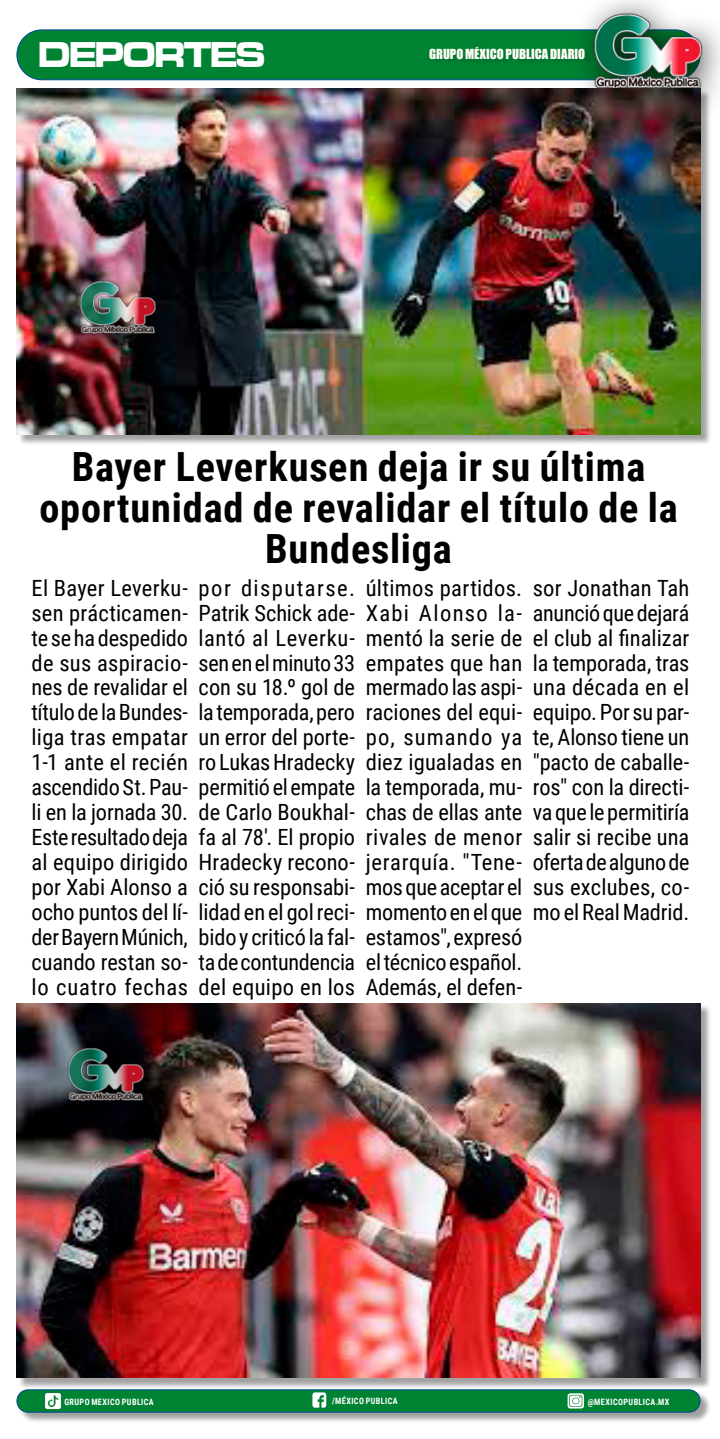
<style>
.page{position:relative;width:720px;height:1439px;background:#fff}
.page>*{position:absolute;margin:0;border:0;box-sizing:border-box;transform-origin:0 0}
.t1{font:700 40.25px/41.1px "Roboto Condensed";letter-spacing:.02em;color:#000;text-align:center}
.t2{font:37.1px "Microgramma D Bold Exte";letter-spacing:-.03em;color:#fff;scale:.9 1}
.t3{font:22.31px/24.9px "Roboto Condensed";letter-spacing:-.005em;color:#000;text-align:justify}
.t4{font:12.78px "Impact";color:#fffdf6}
.t5{font:700 8.75px "Roboto Condensed";letter-spacing:.045em;color:#fff;scale:.94 1}
</style>
<div class="page">
<div style="left:17px;top:30px;width:682px;height:50px;background:#008233;border-radius:25px"></div>
<div style="left:16px;top:29px;width:684px;height:51px;border:1px solid #00499a;border-radius:25px"></div>
<div style="left:570px;top:0;width:149px;height:121px;background:#000;opacity:.7"></div>
<img style="left:584px;top:4px;width:132px;height:117px">
<div style="left:431px;top:47px;width:159px;height:18px;background:#00792f"></div>
<div style="left:18px;top:90px;width:693px;height:355px;background:#000;opacity:.37"></div>
<img style="left:16px;top:88px;width:684px;height:346px">
<div style="left:18px;top:1004px;width:693px;height:384px;background:#000;opacity:.37"></div>
<img style="left:16px;top:1003px;width:684px;height:374px">
<img style="left:64px;top:250px;width:111px;height:111px">
<img style="left:53px;top:1017px;width:111px;height:111px">
<div style="left:18px;top:1390px;width:693px;height:33px;background:#000;opacity:.37"></div>
<div style="left:17px;top:1389px;width:682px;height:23px;background:#008233;border-radius:11px"></div>
<div style="left:16px;top:1389px;width:684px;height:23px;border:1px solid #00499a;border-radius:11px"></div>
<svg style="left:567px;top:1393px;width:16px;height:15px"></svg>
<svg style="left:312px;top:1392px;width:14px;height:15px"></svg>
<img style="left:42px;top:1390px;width:21px;height:21px">
<h2 class="t2" style="left:38px;top:30px;width:253px">DEPORTES</h2>
<p class="t4" style="left:429px;top:44px;width:157px">GRUPO MÉXICO PUBLICA DIARIO</p>
<h1 class="t1" style="left:39px;top:444px;width:639px">Bayer Leverkusen deja ir su última oportunidad de revalidar el título de la<br>Bundesliga</h1>
<p class="t3" style="left:31px;top:574px;width:158px">El Bayer Leverku&shy;sen prácticamen&shy;te se ha despedido de sus aspiracio&shy;nes de revalidar el título de la Bundes&shy;liga tras empatar 1-1 ante el recién ascendido St. Pau&shy;li en la jornada 30.<br>Este resultado deja al equipo dirigido por Xabi Alonso a ocho puntos del lí&shy;der Bayern Múnich, cuando restan so&shy;lo cuatro fechas</p>
<p class="t3" style="left:198px;top:574px;width:158px">por disputarse.<br>Patrik Schick ade&shy;lantó al Leverku&shy;sen en el minuto 33 con su 18.º gol de la temporada, pero un error del porte&shy;ro Lukas Hradecky permitió el empate de Carlo Boukhal&shy;fa al 78'. El propio Hradecky recono&shy;ció su responsabi&shy;lidad en el gol reci&shy;bido y criticó la fal&shy;ta de contundencia del equipo en los</p>
<p class="t3" style="left:365px;top:574px;width:158px">últimos partidos.<br>Xabi Alonso la&shy;mentó la serie de empates que han mermado las aspi&shy;raciones del equi&shy;po, sumando ya diez igualadas en la temporada, mu&shy;chas de ellas ante rivales de menor jerarquía. "Tene&shy;mos que aceptar el momento en el que estamos", expresó el técnico español.<br>Además, el defen-</p>
<p class="t3" style="left:532px;top:574px;width:158px">sor Jonathan Tah anunció que dejará el club al finalizar la temporada, tras una década en el equipo. Por su par&shy;te, Alonso tiene un "pacto de caballe&shy;ros" con la directi&shy;va que le permitiría salir si recibe una oferta de alguno de sus exclubes, co&shy;mo el Real Madrid.</p>
<p class="t5" style="left:64px;top:1395px;width:97px">GRUPO MEXICO PUBLICA</p>
<p class="t5" style="left:332px;top:1394px;width:71px">/MÉXICO PUBLICA</p>
<p class="t5" style="left:587px;top:1395px;width:88px">@MEXICOPUBLICA.MX</p>
</div>
